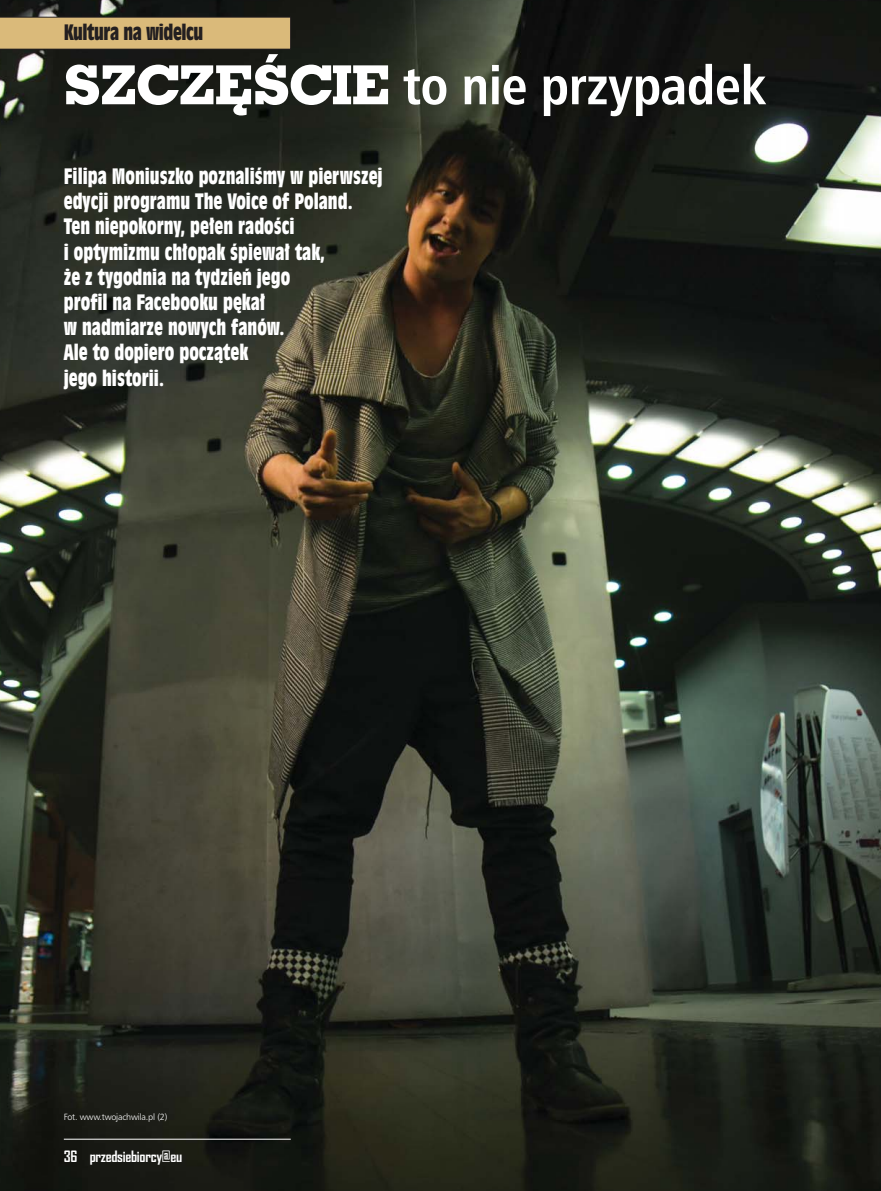
<style>
.page{position:relative;width:881px;height:1191px;background:#fff}
.page>*{position:absolute;margin:0;border:0;box-sizing:border-box;transform-origin:0 0}
.t1{font:700 54px "Humnst 777 Cn EU";letter-spacing:-.01em;color:#fff}
.t2{font:21px/25.2px "Incised 901 Bd Cn EU";color:#fff}
.t3{font:21px "Incised 901 Bd Cn EU";letter-spacing:-.02em;color:#231f20}
.t4{font:700 15px "Agency FB";letter-spacing:-.02em;color:#fff}
.t5{font:9px "Humnst 777 Lt EU";letter-spacing:-.02em;color:#fff}
.s1{font-family:"Geo Slab 703 X Bd EU";font-weight:400}
</style>
<div class="page">
<img style="left:0;top:0;width:880px;height:1190px">
<div style="left:0;top:17px;width:290px;height:32px;background:#daba7a"></div>
<hr style="left:64px;top:1139px;width:226px;height:1px;background:#fff">
<p class="t3" style="left:64px;top:23px;width:141px">Kultura na widelcu</p>
<h1 class="t1" style="left:64px;top:64px;width:702px"><span class="s1">SZCZĘŚCIE</span> to nie przypadek</h1>
<p class="t2" style="left:64px;top:165px;width:320px">Filipa Moniuszko poznaliśmy w pierwszej edycji programu The Voice of Poland.<br>Ten niepokorny, pełen radości<br>i optymizmu chłopak śpiewał tak,<br>że z tygodnia na tydzień jego<br>profil na Facebooku pękał<br>w nadmiarze nowych fanów.<br>Ale to dopiero początek<br>jego historii.</p>
<p class="t5" style="left:64px;top:1111px;width:105px">Fot. www.twojachwila.pl (2)</p>
<p class="t4" style="left:64px;top:1148px;width:120px">36 przedsiebiorcy@eu</p>
</div>
